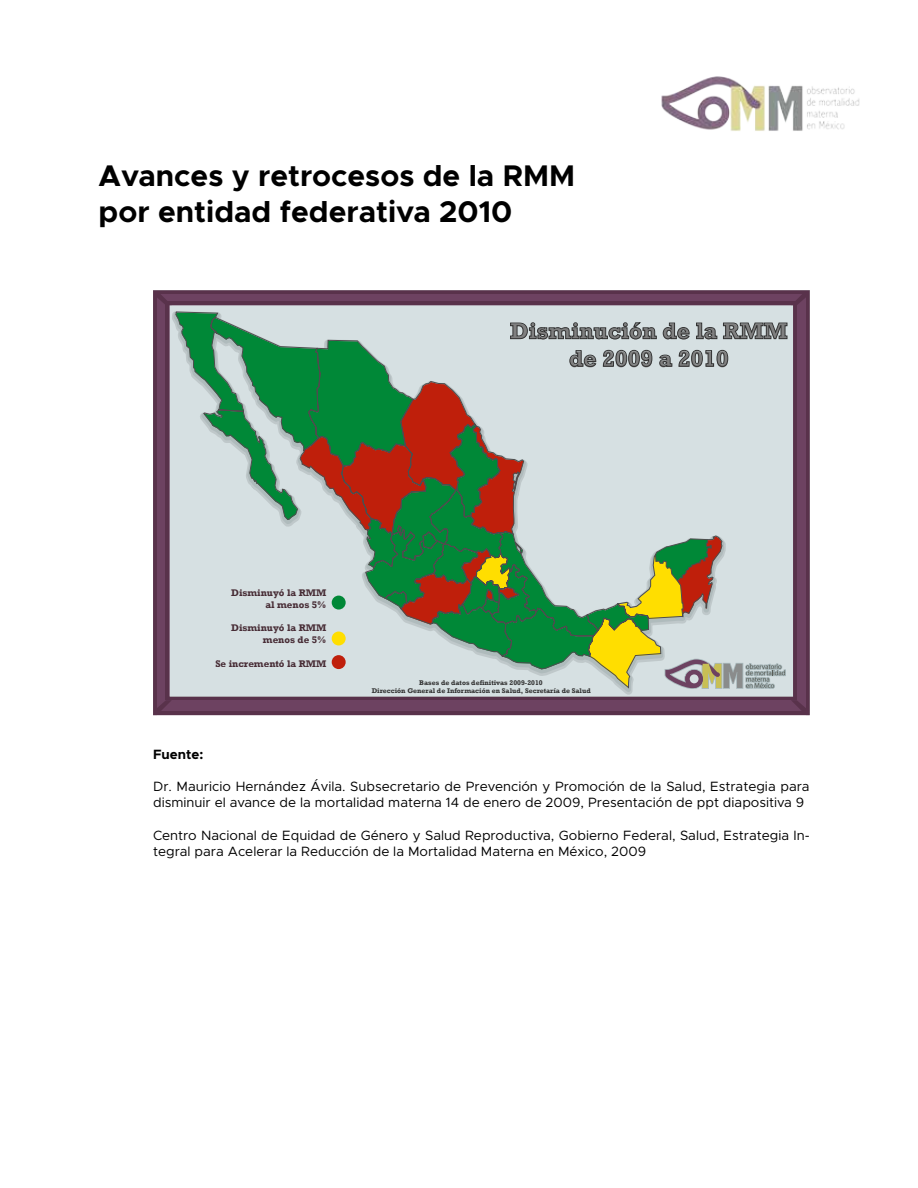
<style>
.page{position:relative;width:918px;height:1188px;background:#fff}
.page>*{position:absolute;margin:0;border:0;box-sizing:border-box;transform-origin:0 0}
.t1{font:700 30px/36px "Metropolis";color:#000}
.t2{font:700 22.95px/27.6px "Rockwell";color:#7f7f7f;text-align:center}
.t3{font:13.5px/16.2px "Metropolis";color:#000}
.t4{font:700 13.5px "Metropolis";color:#000}
.t5{font:700 9.9px/11.9px "Rockwell";color:#55333c;text-align:right}
.t6{font:700 6.9px/8.6px "Rockwell";color:#333;text-align:center}
</style>
<div class="page">
<img style="left:661px;top:76px;width:199px;height:55px">
<svg style="left:157px;top:294px;width:649px;height:417px;background:#968194"></svg>
<hr style="left:153px;top:711px;width:657px;height:4px;background:#59324b">
<svg style="left:806px;top:305px;width:4px;height:395px;background:#5f3b52"></svg>
<hr style="left:793px;top:305px;width:4px;height:392px;background:#59324b">
<hr style="left:165px;top:305px;width:4px;height:392px;background:#59324b">
<hr style="left:153px;top:290px;width:4px;height:425px;background:#59324b">
<svg style="left:172px;top:290px;width:619px;height:4px;background:#603c53"></svg>
<hr style="left:165px;top:302px;width:632px;height:3px;background:#633c46">
<svg style="left:165px;top:696px;width:632px;height:4px;background:#6d4f63"></svg>
<svg style="left:791px;top:290px;width:19px;height:15px"></svg>
<svg style="left:153px;top:290px;width:19px;height:15px"></svg>
<svg style="left:157px;top:700px;width:15px;height:11px"></svg>
<svg style="left:791px;top:700px;width:19px;height:15px"></svg>
<svg style="left:176px;top:312px;width:612px;height:377px;background:#a9bca9"></svg>
<div style="left:332px;top:596px;width:14px;height:14px;background:#008837;border-radius:50%"></div>
<div style="left:332px;top:632px;width:14px;height:13px;background:#ffde00;border-radius:50%"></div>
<div style="left:332px;top:655px;width:14px;height:14px;background:#bf1f0b;border-radius:50%"></div>
<h1 class="t1" style="left:99px;top:158px;width:478px">Avances y retrocesos de la RMM por entidad federativa 2010</h1>
<h2 class="t2" style="left:510px;top:318px;width:279px">Disminución de la RMM de 2009 a 2010</h2>
<p class="t5" style="left:231px;top:587px;width:97px">Disminuyó la RMM al menos 5%</p>
<p class="t5" style="left:231px;top:622px;width:97px">Disminuyó la RMM menos de 5%</p>
<p class="t5" style="left:215px;top:658px;width:113px">Se incrementó la RMM</p>
<p class="t6" style="left:372px;top:678px;width:221px">Bases de datos definitivas 2009-2010<br>Dirección General de Información en Salud, Secretaría de Salud</p>
<p class="t4" style="left:153px;top:745px;width:52px">Fuente:</p>
<p class="t3" style="left:153px;top:778px;width:658px">Dr. Mauricio Hernández Ávila. Subsecretario de Prevención y Promoción de la Salud, Estrategia para disminuir el avance de la mortalidad materna 14 de enero de 2009, Presentación de ppt diapositiva 9</p>
<p class="t3" style="left:153px;top:827px;width:658px">Centro Nacional de Equidad de Género y Salud Reproductiva, Gobierno Federal, Salud, Estrategia In&shy;tegral para Acelerar la Reducción de la Mortalidad Materna en México, 2009</p>
</div>
